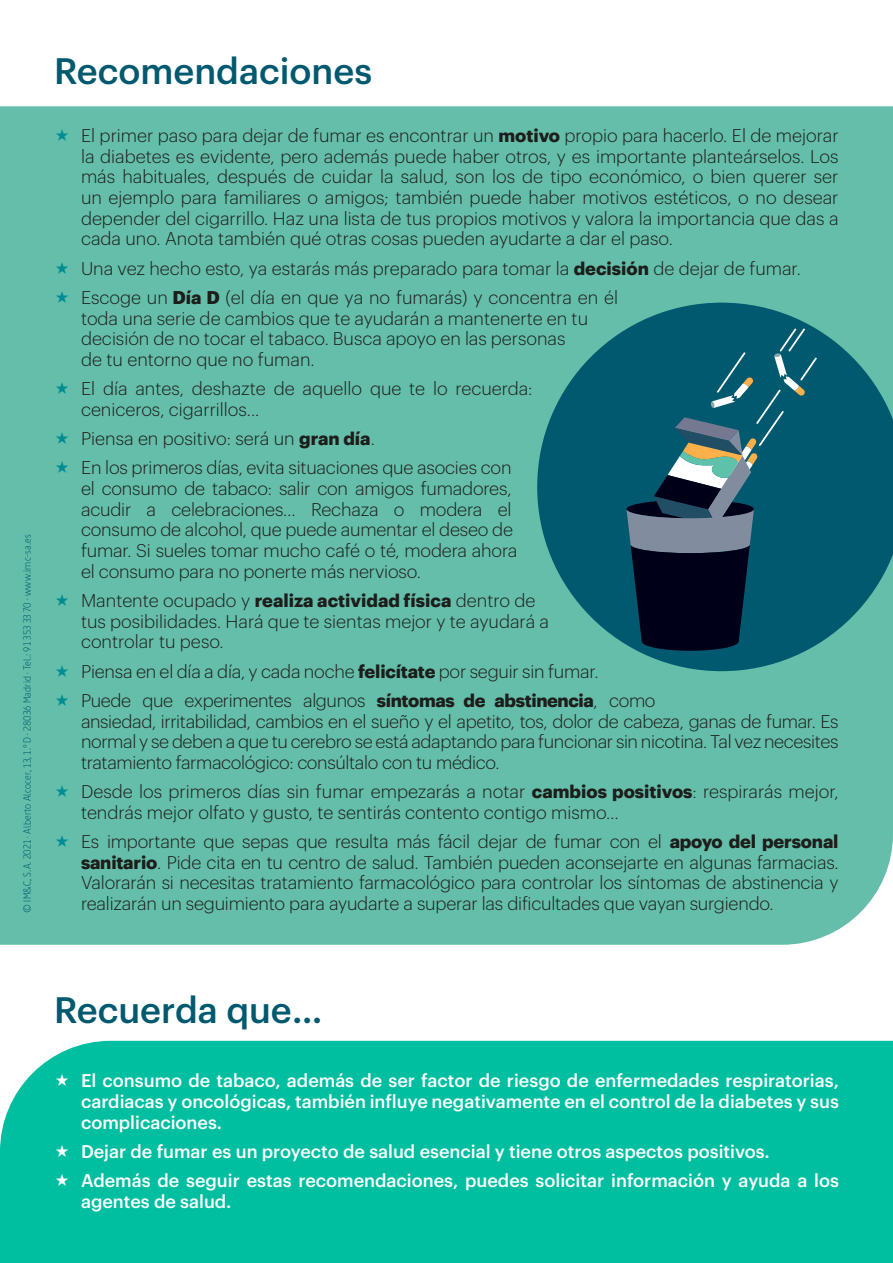
<style>
.page{position:relative;width:893px;height:1263px;background:#fff}
.page>*{position:absolute;margin:0;border:0;box-sizing:border-box;transform-origin:0 0}
.t1{font:36px "graphikmedium";color:#00596e}
.t2{font:300 18px/20.7px "Graphik";letter-spacing:-.005em;color:#1d1d1b}
.t3{font:18px/20.7px "graphikmedium";color:#fff;text-align:justify}
.t4{font:300 10.5px "Dsignes";letter-spacing:.01em;color:#00596e}
.s1{font-family:"graphikbold";font-weight:400}
</style>
<div class="page">
<div style="left:0;top:106px;width:893px;height:839px;background:#64bea9"></div>
<svg style="left:537px;top:303px;width:356px;height:368px;background:#247e83"></svg>
<div style="left:0;top:1041px;width:893px;height:222px;background:#00bfa1"></div>
<svg style="left:626px;top:328px;width:191px;height:323px;background:#195366"></svg>
<svg style="left:56px;top:129px;width:12px;height:12px"></svg>
<svg style="left:56px;top:261px;width:12px;height:12px"></svg>
<svg style="left:56px;top:291px;width:12px;height:12px"></svg>
<svg style="left:56px;top:382px;width:12px;height:12px"></svg>
<svg style="left:56px;top:432px;width:12px;height:12px"></svg>
<svg style="left:56px;top:461px;width:12px;height:12px"></svg>
<svg style="left:56px;top:594px;width:12px;height:12px"></svg>
<svg style="left:56px;top:664px;width:12px;height:12px"></svg>
<svg style="left:56px;top:694px;width:12px;height:11px"></svg>
<svg style="left:56px;top:785px;width:12px;height:12px"></svg>
<svg style="left:56px;top:835px;width:12px;height:12px"></svg>
<svg style="left:56px;top:1074px;width:12px;height:12px"></svg>
<svg style="left:56px;top:1145px;width:12px;height:12px"></svg>
<svg style="left:56px;top:1174px;width:12px;height:12px"></svg>
<p class="t4" style="left:21px;top:913px;width:380px;rotate:-90deg">© IM&amp;C, S.A. 2021 · Alberto Alcocer, 13, 1.º D · 28036 Madrid · Tel.: 91 353 33 70 · www.imc-sa.es</p>
<h1 class="t1" style="left:54px;top:43px;width:320px">Recomendaciones</h1>
<p class="t2" style="left:81px;top:124px;width:759px;text-align:justify">El primer paso para dejar de fumar es encontrar un <span class="s1">motivo</span> propio para hacerlo. El de mejorar la diabetes es evidente, pero además puede haber otros, y es importante planteárselos. Los más habituales, después de cuidar la salud, son los de tipo económico, o bien querer ser un ejemplo para familiares o amigos; también puede haber motivos estéticos, o no desear depender del cigarrillo. Haz una lista de tus propios motivos y valora la importancia que das a cada uno. Anota también qué otras cosas pueden ayudarte a dar el paso.</p>
<p class="t2" style="left:81px;top:252px;width:721px;line-height:29.2px">Una vez hecho esto, ya estarás más preparado para tomar la <span class="s1">decisión</span> de dejar de fumar.<br>Escoge un <span class="s1">Día D</span> (el día en que ya no fumarás) y concentra en él</p>
<p class="t2" style="left:81px;top:306px;width:509px">toda una serie de cambios que te ayudarán a mantenerte en tu decisión de no tocar el tabaco. Busca apoyo en las personas de tu entorno que no fuman.</p>
<p class="t2" style="left:81px;top:377px;width:453px">El día antes, deshazte de aquello que te lo recuerda: ceniceros, cigarrillos...</p>
<p class="t2" style="left:81px;top:423px;width:432px;line-height:29.2px">Piensa en positivo: será un <span class="s1">gran día</span>.<br>En los primeros días, evita situaciones que asocies con</p>
<p class="t2" style="left:81px;top:477px;width:438px">el consumo de tabaco: salir con amigos fumadores, acudir a celebraciones… Rechaza o modera el consumo de alcohol, que puede aumentar el deseo de fumar. Si sueles tomar mucho café o té, modera ahora el consumo para no ponerte más nervioso.</p>
<p class="t2" style="left:81px;top:589px;width:469px">Mantente ocupado y <span class="s1">realiza actividad física</span> dentro de tus posibilidades. Hará que te sientas mejor y te ayudará a controlar tu peso.</p>
<p class="t2" style="left:81px;top:655px;width:576px;line-height:29.2px">Piensa en el día a día, y cada noche <span class="s1">felicítate</span> por seguir sin fumar.<br>Puede que experimentes algunos <span class="s1">síntomas de abstinencia</span>, como</p>
<p class="t2" style="left:81px;top:709px;width:759px;text-align:justify">ansiedad, irritabilidad, cambios en el sueño y el apetito, tos, dolor de cabeza, ganas de fumar. Es normal y se deben a que tu cerebro se está adaptando para funcionar sin nicotina. Tal vez necesites tratamiento farmacológico: consúltalo con tu médico.</p>
<p class="t2" style="left:81px;top:780px;width:759px">Desde los primeros días sin fumar empezarás a notar <span class="s1">cambios positivos</span>: respirarás mejor, tendrás mejor olfato y gusto, te sentirás contento contigo mismo…</p>
<p class="t2" style="left:81px;top:830px;width:759px;text-align:justify">Es importante que sepas que resulta más fácil dejar de fumar con el <span class="s1">apoyo del personal sanitario</span>. Pide cita en tu centro de salud. También pueden aconsejarte en algunas farmacias.<br>Valorarán si necesitas tratamiento farmacológico para controlar los síntomas de abstinencia y realizarán un seguimiento para ayudarte a superar las dificultades que vayan surgiendo.</p>
<h1 class="t1" style="left:54px;top:982px;width:270px">Recuerda que…</h1>
<p class="t3" style="left:81px;top:1069px;width:759px">El consumo de tabaco, además de ser factor de riesgo de enfermedades respiratorias, cardiacas y oncológicas, también influye negativamente en el control de la diabetes y sus complicaciones.</p>
<p class="t3" style="left:81px;top:1135px;width:759px;line-height:29.2px">Dejar de fumar es un proyecto de salud esencial y tiene otros aspectos positivos.<br>Además de seguir estas recomendaciones, puedes solicitar información y ayuda a los</p>
<p class="t3" style="left:81px;top:1189px;width:152px">agentes de salud.</p>
</div>
